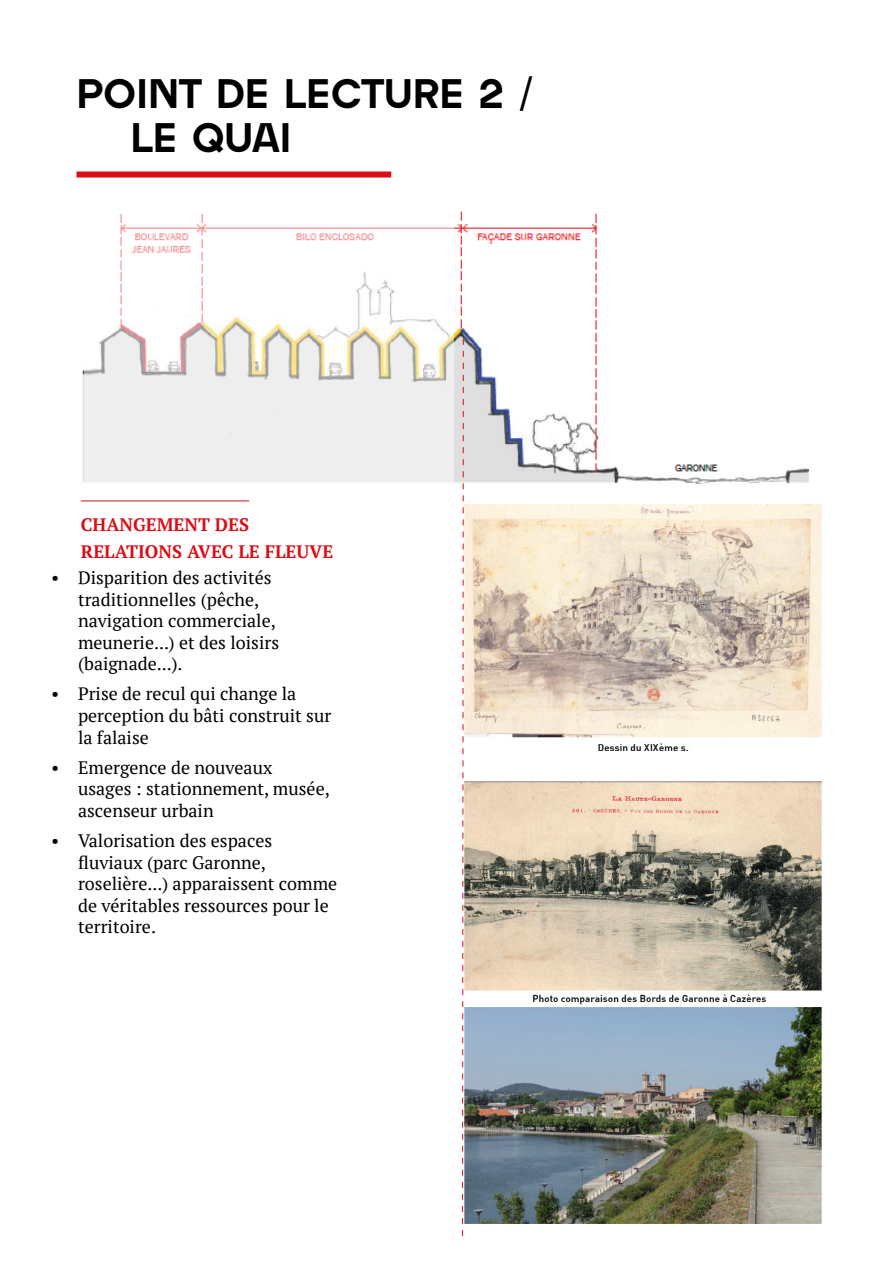
<style>
.page{position:relative;width:893px;height:1263px;background:#fff}
.page>*{position:absolute;margin:0;border:0;box-sizing:border-box;transform-origin:0 0}
.t1{font:37.5px/43.7px "versatil";color:#000}
.t2{font:18px/21.6px "PT Serif";color:#000}
.t3{font:700 18px/27px "PT Serif";color:#dc0d15}
</style>
<div class="page">
<div style="left:77px;top:171px;width:314px;height:6px;background:#dc0d15"></div>
<img style="left:464px;top:504px;width:358px;height:720px">
<img style="left:82px;top:211px;width:728px;height:273px">
<svg style="left:84px;top:211px;width:370px;height:273px;fill:#f0eeee"></svg>
<svg style="left:462px;top:338px;width:2px;height:898px"></svg>
<hr style="left:81px;top:500px;width:168px;height:1px;background:#dc0d15">
<div style="left:606px;top:222px;width:214px;height:126px;background:#fff"></div>
<h1 class="t1" style="left:131px;top:70px;width:405px;text-indent:-54px">POINT DE LECTURE 2 /<br>LE QUAI</h1>
<p class="t3" style="left:81px;top:511px;width:254px">CHANGEMENT DES<br>RELATIONS AVEC LE FLEUVE</p>
<p class="t2" style="left:78px;top:566px;width:203px;text-indent:-27px">• Disparition des activités traditionnelles (pêche, navigation commerciale, meunerie...) et des loisirs (baignade...).</p>
<p class="t2" style="left:78px;top:683px;width:255px;text-indent:-27px">• Prise de recul qui change la perception du bâti construit sur la falaise</p>
<p class="t2" style="left:78px;top:756px;width:253px;text-indent:-27px">• Emergence de nouveaux usages : stationnement, musée, ascenseur urbain</p>
<p class="t2" style="left:78px;top:830px;width:261px;text-indent:-27px">• Valorisation des espaces fluviaux (parc Garonne, roselière...) apparaissent comme de véritables ressources pour le territoire.</p>
</div>
